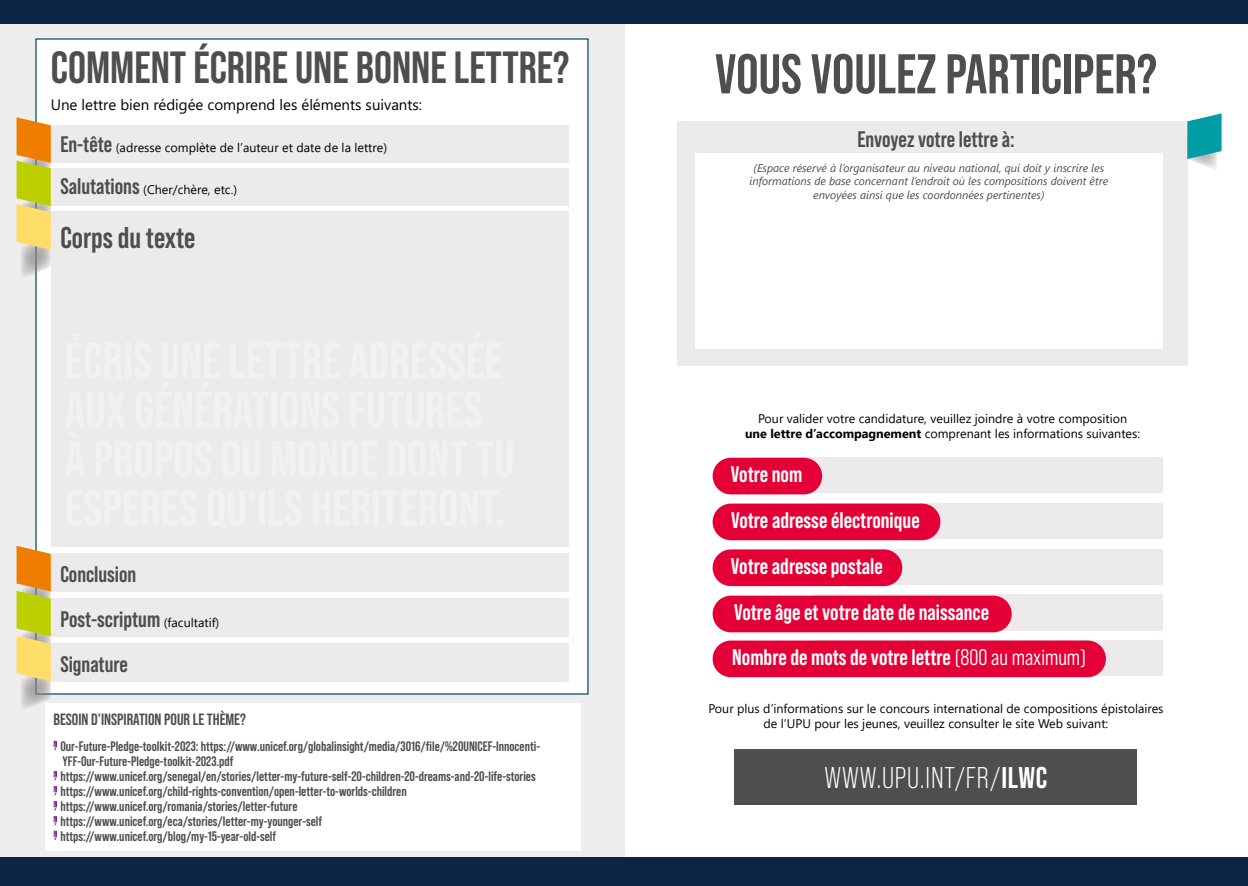
<style>
.page{position:relative;width:1248px;height:886px;background:#fff}
.page>*{position:absolute;margin:0;border:0;box-sizing:border-box;transform-origin:0 0}
.t1{font:700 55.88px "Bebas Neue Pro";color:#4f4e4d}
.t2{font:700 45px "Bebas Neue Pro";color:#4f4e4d}
.t3{font:30px "Bebas Neue Pro";letter-spacing:.025em;color:#fff}
.t4{font:700 30px "Bebas Neue Pro";color:#4f4e4d}
.t5{font:700 22.5px/45.8px "Bebas Neue Pro";color:#fff}
.t6{font:700 22.5px/45px "Bebas Neue Pro";color:#4f4e4d}
.t7{font:700 16.25px "Bebas Neue Pro";color:#4f4e4d}
.t8{font:15px "Segoe UI";color:#000}
.t9{font:700 13.75px/15px "Bebas Neue Pro";color:#4f4e4d}
.t10{font:12.5px/15px "Segoe UI";color:#000;text-align:center}
.t11{font:italic 11.25px/13.5px "Segoe UI";color:#4f4e4d;text-align:center}
.s1{font-family:"Bebas Neue Pro";font-weight:700;font-size:22.5px;color:#4f4e4d}
.s2{font-family:"Segoe UI";font-weight:400;font-size:12.5px;color:#000}
.s3{font-weight:700}
.s4{font-family:"Bebas Neue Pro Middle";font-weight:400}
</style>
<div class="page">
<div style="left:677px;top:121px;width:510px;height:245px;background:#eceaea"></div>
<svg style="left:1187px;top:113px;width:34px;height:58px"></svg>
<div style="left:694px;top:153px;width:468px;height:196px;background:#fff"></div>
<div style="left:0;top:0;width:624px;height:872px;background:#efeeee"></div>
<div style="left:45px;top:703px;width:535px;height:148px;background:#fff"></div>
<div style="left:36px;top:39px;width:552px;height:655px;background:#fff"></div>
<div style="left:51px;top:125px;width:517px;height:38px;background:#eceaea"></div>
<div style="left:51px;top:169px;width:517px;height:37px;background:#eceaea"></div>
<div style="left:51px;top:553px;width:517px;height:38px;background:#eceaea"></div>
<div style="left:51px;top:598px;width:517px;height:38px;background:#eceaea"></div>
<div style="left:51px;top:643px;width:517px;height:38px;background:#eceaea"></div>
<div style="left:51px;top:211px;width:517px;height:335px;background:#eceaea"></div>
<svg style="left:17px;top:546px;width:34px;height:163px;background:#dcbf57"></svg>
<svg style="left:17px;top:117px;width:34px;height:162px;background:#ddc058"></svg>
<svg style="left:53px;top:771px;width:4px;height:70px"></svg>
<svg style="left:53px;top:741px;width:4px;height:10px"></svg>
<div style="left:0;top:857px;width:1247px;height:29px;background:#0c2546"></div>
<div style="left:0;top:0;width:1247px;height:23px;background:#0c2546"></div>
<div style="left:734px;top:749px;width:403px;height:56px;background:#4f4e4d"></div>
<div style="left:754px;top:458px;width:408px;height:35px;background:#eceaea"></div>
<div style="left:814px;top:503px;width:348px;height:36px;background:#eceaea"></div>
<div style="left:860px;top:549px;width:302px;height:36px;background:#eceaea"></div>
<div style="left:860px;top:596px;width:302px;height:35px;background:#eceaea"></div>
<div style="left:814px;top:594px;width:348px;height:35px;background:#eceaea"></div>
<div style="left:814px;top:640px;width:348px;height:36px;background:#eceaea"></div>
<div style="left:712px;top:458px;width:110px;height:36px;background:#e40037;border-radius:18px"></div>
<div style="left:712px;top:503px;width:228px;height:37px;background:#e40037;border-radius:18px"></div>
<div style="left:712px;top:549px;width:190px;height:37px;background:#e40037;border-radius:18px"></div>
<div style="left:712px;top:596px;width:299px;height:36px;background:#e40037;border-radius:18px"></div>
<div style="left:712px;top:640px;width:393px;height:37px;background:#e40037;border-radius:18px"></div>
<h2 class="t2" style="left:51px;top:42px;width:520px">COMMENT ÉCRIRE UNE BONNE LETTRE?</h2>
<p class="t8" style="left:51px;top:90px;width:373px">Une lettre bien rédigée comprend les éléments suivants:</p>
<p class="t10" style="left:60px;top:138px;width:328px"><span class="s1">En-tête</span> (adresse complète de l’auteur et date de la lettre)</p>
<p class="t10" style="left:60px;top:181px;width:178px"><span class="s1">Salutations</span> (Cher/chère, etc.)</p>
<h3 class="t4" style="left:60px;top:220px;width:137px">Corps du texte</h3>
<h3 class="t6" style="left:60px;top:551px;width:160px">Conclusion<br>Post-scriptum <span class="s2">(facultatif)<br></span>Signature</h3>
<p class="t7" style="left:53px;top:710px;width:194px">BESOIN D’INSPIRATION POUR LE THÈME?</p>
<p class="t9" style="left:60px;top:738px;width:481px">Our-Future-Pledge-toolkit-2023: https://www.unicef.org/globalinsight/media/3016/file/%20UNICEF-Innocenti-YFF-Our-Future-Pledge-toolkit-2023.pdf https://www.unicef.org/senegal/en/stories/letter-my-future-self-20-children-20-dreams-and-20-life-stories https://www.unicef.org/child-rights-convention/open-letter-to-worlds-children https://www.unicef.org/romania/stories/letter-future https://www.unicef.org/eca/stories/letter-my-younger-self https://www.unicef.org/blog/my-15-year-old-self</p>
<h1 class="t1" style="left:715px;top:42px;width:443px">VOUS VOULEZ PARTICIPER?</h1>
<h3 class="t6" style="left:857px;top:116px;width:159px">Envoyez votre lettre à:</h3>
<p class="t11" style="left:749px;top:159px;width:360px">(Espace réservé à l’organisateur au niveau national, qui doit y inscrire les informations de base concernant l’endroit où les compositions doivent être envoyées ainsi que les coordonnées pertinentes)</p>
<p class="t10" style="left:745px;top:410px;width:396px">Pour valider votre candidature, veuillez joindre à votre composition<br><span class="s3">une lettre d’accompagnement</span> comprenant les informations suivantes:</p>
<h3 class="t5" style="left:730px;top:451px;width:356px">Votre nom<br>Votre adresse électronique<br>Votre adresse postale<br>Votre âge et votre date de naissance<br>Nombre de mots de votre lettre <span class="s4">(800 au maximum)</span></h3>
<p class="t10" style="left:708px;top:699px;width:456px">Pour plus d’informations sur le concours international de compositions épistolaires de l’UPU pour les jeunes, veuillez consulter le site Web suivant:</p>
<h3 class="t3" style="left:824px;top:761px;width:224px">WWW.UPU.INT/FR/<span class="s3">ILWC</span></h3>
</div>
